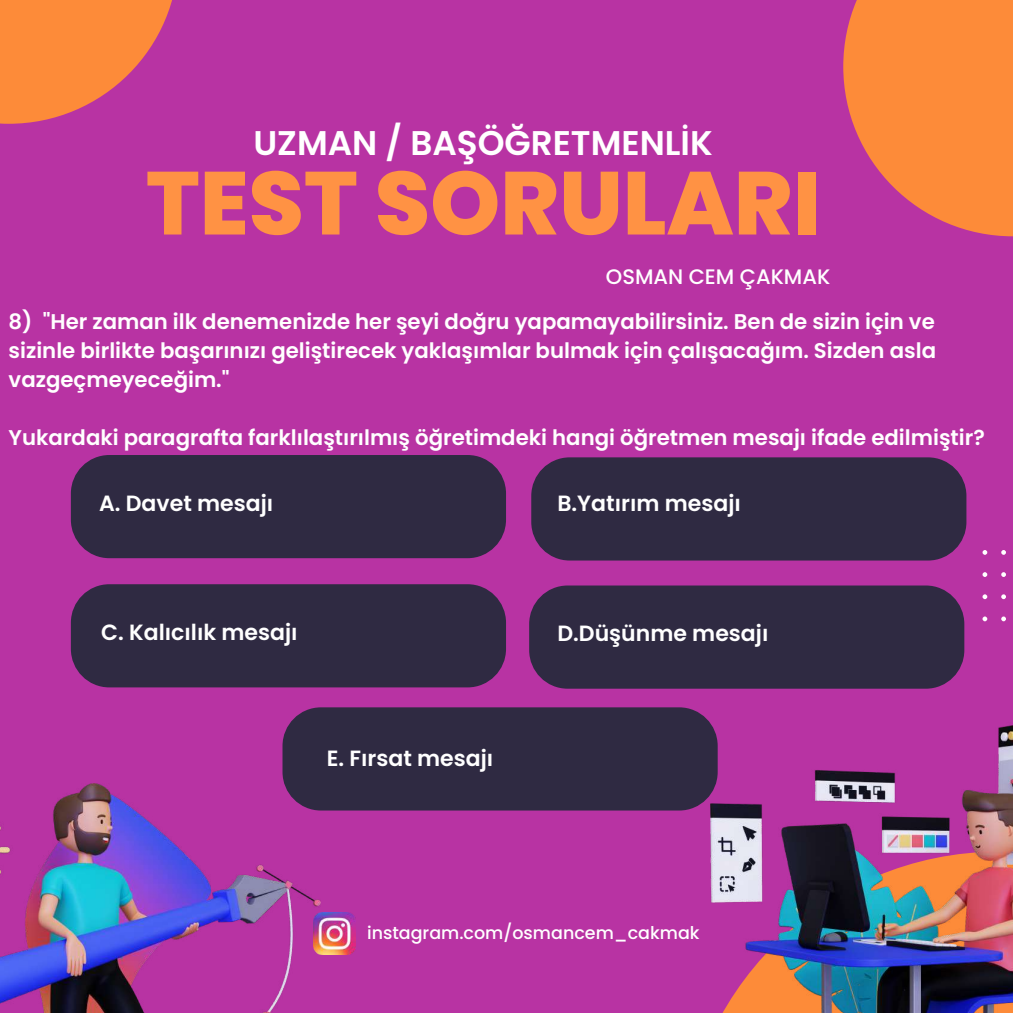
<style>
.page{position:relative;width:1013px;height:1013px;background:#fff}
.page>*{position:absolute;margin:0;border:0;box-sizing:border-box;transform-origin:0 0}
.t1{font:800 89.12px "Poppins";color:#ff9244}
.t2{font:600 34.25px "Poppins";color:#fff}
.t3{font:600 22px "Poppins";color:#fff}
.t4{font:600 21.25px/29px "Poppins";color:#fff;text-align:justify}
.t5{font:500 21px "Poppins";color:#fff}
.t6{font:500 17.5px "Poppins";color:#fff}
</style>
<div class="page">
<div style="left:0;top:0;width:1012px;height:1012px;background:#b833a3"></div>
<svg style="left:0;top:0;width:172px;height:124px"></svg>
<svg style="left:843px;top:0;width:169px;height:236px"></svg>
<img style="left:0;top:783px;width:321px;height:229px">
<div style="left:529px;top:585px;width:435px;height:103px;background:#2f2a42;border-radius:38px"></div>
<img style="left:710px;top:723px;width:302px;height:289px">
<svg style="left:982px;top:550px;width:24px;height:71px"></svg>
<img style="left:313px;top:912px;width:42px;height:42px">
<div style="left:531px;top:457px;width:435px;height:103px;background:#2f2a42;border-radius:38px"></div>
<div style="left:71px;top:455px;width:435px;height:103px;background:#2f2a42;border-radius:38px"></div>
<div style="left:71px;top:584px;width:435px;height:103px;background:#2f2a42;border-radius:38px"></div>
<div style="left:282px;top:707px;width:435px;height:103px;background:#2f2a42;border-radius:38px"></div>
<h2 class="t2" style="left:253px;top:119px;width:461px">UZMAN / BAŞÖĞRETMENLİK</h2>
<h1 class="t1" style="left:146px;top:141px;width:676px">TEST SORULARI</h1>
<p class="t5" style="left:606px;top:262px;width:226px">OSMAN CEM ÇAKMAK</p>
<p class="t4" style="left:9px;top:307px;width:929px">8) "Her zaman ilk denemenizde her şeyi doğru yapamayabilirsiniz. Ben de sizin için ve sizinle birlikte başarınızı geliştirecek yaklaşımlar bulmak için çalışacağım. Sizden asla vazgeçmeyeceğim."</p>
<p class="t4" style="left:9px;top:423px;width:977px">Yukardaki paragrafta farklılaştırılmış öğretimdeki hangi öğretmen mesajı ifade edilmiştir?</p>
<p class="t3" style="left:99px;top:487px;width:176px">A. Davet mesajı</p>
<p class="t3" style="left:557px;top:487px;width:185px">B.Yatırım mesajı</p>
<p class="t3" style="left:101px;top:617px;width:198px">C. Kalıcılık mesajı</p>
<p class="t3" style="left:327px;top:743px;width:168px">E. Fırsat mesajı</p>
<p class="t3" style="left:557px;top:618px;width:212px">D.Düşünme mesajı</p>
<p class="t6" style="left:367px;top:920px;width:334px">instagram.com/osmancem_cakmak</p>
</div>
